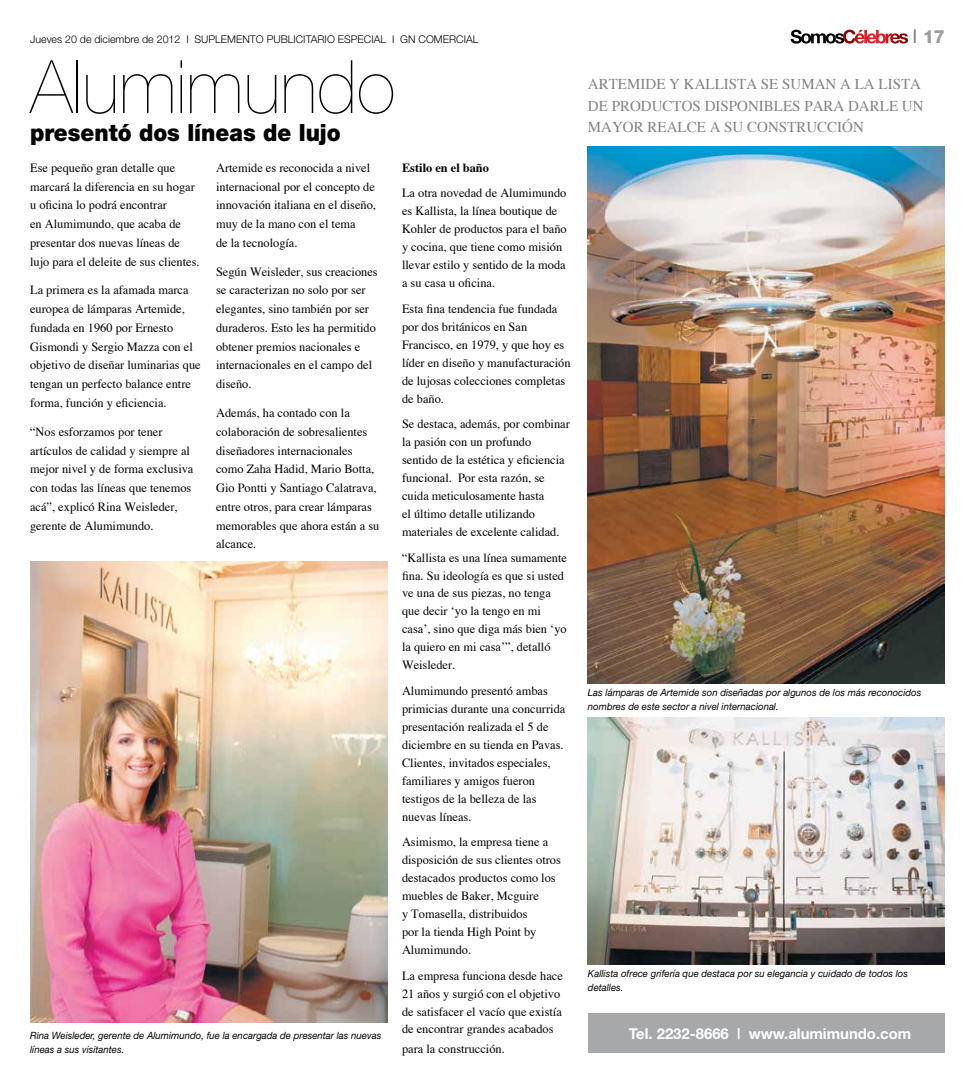
<style>
.page{position:relative;width:975px;height:1088px;background:#fff}
.page>*{position:absolute;margin:0;border:0;box-sizing:border-box;transform-origin:0 0}
.t1{font:200 73.75px "Helvetica Neue";color:#000}
.t2{font:900 23.75px "Helvetica Neue";color:#000;scale:.93 1}
.t3{font:800 18.25px "Helvetica Neue";color:#9d9fa2}
.t4{font:15px/21.2px "Times";color:#808285}
.t5{font:700 15px "Helvetica Neue";color:#fff}
.t6{font:12.5px/18px "Times";color:#000}
.t7{font:700 12.5px "Times";color:#000}
.t8{font:300 10.62px "Helvetica Neue";color:#000}
.t9{font:italic 10px/13.8px "Helvetica Neue";color:#000;scale:.96 1}
.s1{font-weight:400;font-size:19px;color:#808285}
</style>
<div class="page">
<img style="left:588px;top:146px;width:356px;height:537px">
<img style="left:588px;top:718px;width:356px;height:246px">
<img style="left:30px;top:562px;width:357px;height:460px">
<div style="left:588px;top:1013px;width:356px;height:39px;background:#a6a8aa"></div>
<svg style="left:790px;top:30px;width:117px;height:14px"></svg>
<p class="t8" style="left:30px;top:33px;width:450px">Jueves 20 de diciembre de 2012 I SUPLEMENTO PUBLICITARIO ESPECIAL I GN COMERCIAL</p>
<h3 class="t3" style="left:912px;top:26px;width:34px"><span class="s1">I</span> 17</h3>
<h1 class="t1" style="left:30px;top:44px;width:366px">Alumimundo</h1>
<h2 class="t2" style="left:30px;top:119px;width:335px">presentó dos líneas de lujo</h2>
<p class="t6" style="left:30px;top:158px;width:171px;line-height:18.8px">Ese pequeño gran detalle que marcará la diferencia en su hogar u oficina lo podrá encontrar<br>en Alumimundo, que acaba de presentar dos nuevas líneas de lujo para el deleite de sus clientes.</p>
<p class="t6" style="left:30px;top:281px;width:172px;line-height:18.8px">La primera es la afamada marca europea de lámparas Artemide, fundada en 1960 por Ernesto<br>Gismondi y Sergio Mazza con el objetivo de diseñar luminarias que tengan un perfecto balance entre forma, función y eficiencia.</p>
<p class="t6" style="left:30px;top:422px;width:165px;line-height:18.8px">“Nos esforzamos por tener artículos de calidad y siempre al mejor nivel y de forma exclusiva con todas las líneas que tenemos acá”, explicó Rina Weisleder, gerente de Alumimundo.</p>
<p class="t6" style="left:216px;top:158px;width:161px;line-height:18.8px">Artemide es reconocida a nivel internacional por el concepto de innovación italiana en el diseño, muy de la mano con el tema<br>de la tecnología.</p>
<p class="t6" style="left:216px;top:262px;width:163px;line-height:18.8px">Según Weisleder, sus creaciones se caracterizan no solo por ser elegantes, sino también por ser duraderos. Esto les ha permitido obtener premios nacionales e internacionales en el campo del diseño.</p>
<p class="t6" style="left:216px;top:403px;width:165px;line-height:18.8px">Además, ha contado con la colaboración de sobresalientes diseñadores internacionales como Zaha Hadid, Mario Botta,<br>Gio Pontti y Santiago Calatrava, entre otros, para crear lámparas memorables que ahora están a su alcance.</p>
<p class="t9" style="left:30px;top:1028px;width:367px">Rina Weisleder, gerente de Alumimundo, fue la encargada de presentar las nuevas líneas a sus visitantes.</p>
<p class="t7" style="left:402px;top:160px;width:88px">Estilo en el baño</p>
<p class="t6" style="left:402px;top:184px;width:166px">La otra novedad de Alumimundo es Kallista, la línea boutique de<br>Kohler de productos para el baño y cocina, que tiene como misión llevar estilo y sentido de la moda a su casa u oficina.</p>
<p class="t6" style="left:402px;top:299px;width:170px">Esta fina tendencia fue fundada por dos británicos en San<br>Francisco, en 1979, y que hoy es líder en diseño y manufacturación de lujosas colecciones completas de baño.</p>
<p class="t6" style="left:402px;top:415px;width:169px">Se destaca, además, por combinar la pasión con un profundo sentido de la estética y eficiencia funcional. Por esta razón, se cuida meticulosamente hasta<br>el último detalle utilizando materiales de excelente calidad.</p>
<p class="t6" style="left:402px;top:548px;width:166px">“Kallista es una línea sumamente fina. Su ideología es que si usted ve una de sus piezas, no tenga que decir ‘yo la tengo en mi casa’, sino que diga más bien ‘yo la quiero en mi casa’”, detalló<br>Weisleder.</p>
<p class="t6" style="left:402px;top:681px;width:165px">Alumimundo presentó ambas primicias durante una concurrida presentación realizada el 5 de diciembre en su tienda en Pavas.<br>Clientes, invitados especiales, familiares y amigos fueron testigos de la belleza de las nuevas líneas.</p>
<p class="t6" style="left:402px;top:833px;width:160px">Asimismo, la empresa tiene a disposición de sus clientes otros destacados productos como los muebles de Baker, Mcguire<br>y Tomasella, distribuidos<br>por la tienda High Point by<br>Alumimundo.</p>
<p class="t6" style="left:402px;top:966px;width:162px">La empresa funciona desde hace<br>21 años y surgió con el objetivo de satisfacer el vacío que existía de encontrar grandes acabados</p>
<p class="t6" style="left:402px;top:1039px;width:104px">para la construcción.</p>
<p class="t4" style="left:588px;top:73px;width:337px">Artemide y Kallista se suman a la lista de productos disponibles para darle un mayor realce a su construcción</p>
<p class="t9" style="left:588px;top:686px;width:349px">Las lámparas de Artemide son diseñadas por algunos de los más reconocidos nombres de este sector a nivel internacional.</p>
<p class="t9" style="left:588px;top:966px;width:335px">Kallista ofrece grifería que destaca por su elegancia y cuidado de todos los detalles.</p>
<p class="t5" style="left:628px;top:1025px;width:284px">Tel. 2232-8666 | www.alumimundo.com</p>
</div>
